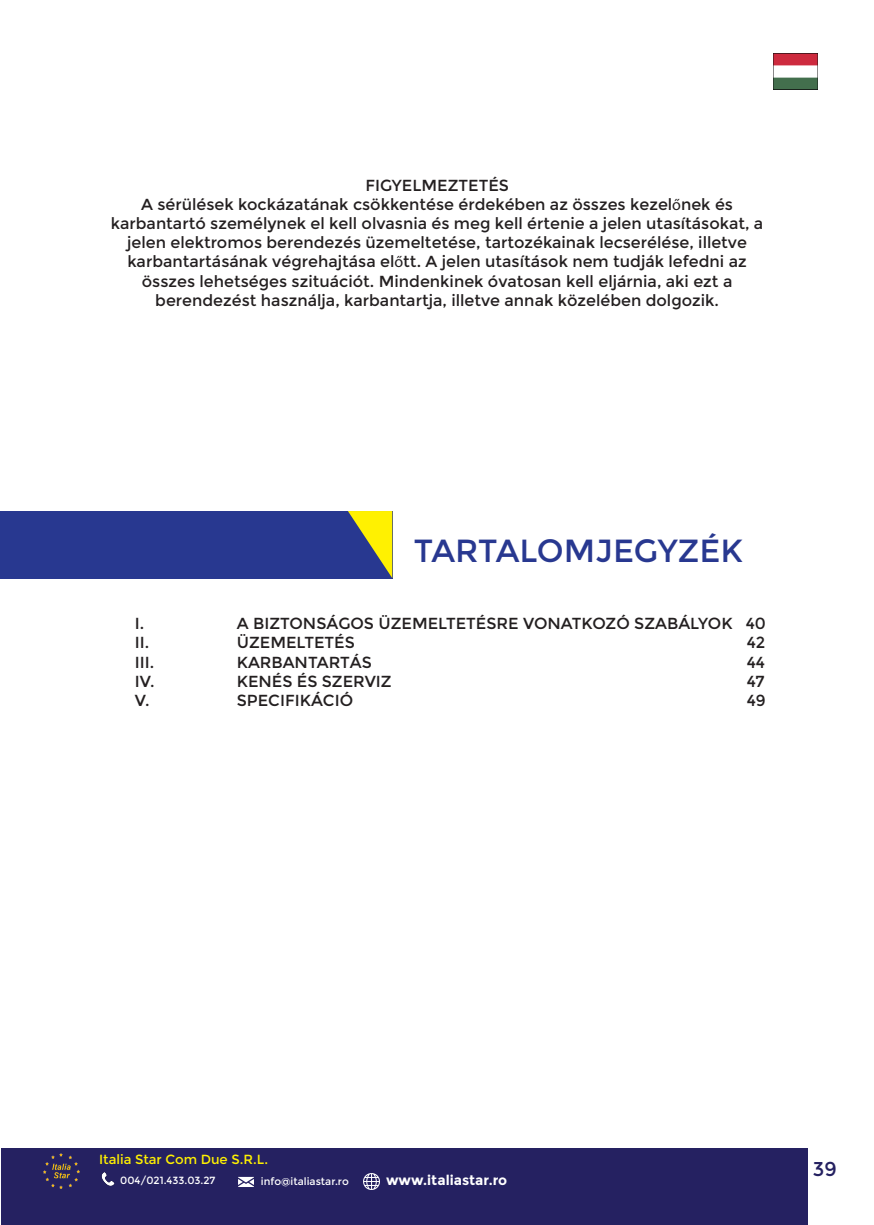
<style>
.page{position:relative;width:874px;height:1225px;background:#fff}
.page>*{position:absolute;margin:0;border:0;box-sizing:border-box;transform-origin:0 0}
.t1{font:32px "Montserrat";color:#283890}
.t2{font:20px "Montserrat";color:#252161}
.t3{font:16px/19.2px "Montserrat";color:#231f20;text-align:center}
.t4{font:700 13.8px "Montserrat";color:#fff}
.t5{font:13.2px "Montserrat";color:#fff101}
.t6{font:10.4px "Montserrat";color:#fff}
.s1{font-family:"Myriad Pro"}
</style>
<div class="page">
<img style="left:773px;top:53px;width:44px;height:36px">
<div style="left:0;top:511px;width:392px;height:67px;background:#283890"></div>
<svg style="left:348px;top:511px;width:44px;height:67px"></svg>
<div style="left:1px;top:1149px;width:806px;height:76px;background:#252161"></div>
<img style="left:44px;top:1153px;width:36px;height:35px">
<svg style="left:101px;top:1172px;width:13px;height:14px"></svg>
<img style="left:238px;top:1176px;width:16px;height:11px">
<img style="left:363px;top:1173px;width:16px;height:16px">
<p class="t3" style="left:111px;top:176px;width:653px">FIGYELMEZTETÉS<br>A sérülések kockázatának csökkentése érdekében az összes kezel<span class="s1">ő</span>nek és karbantartó személynek el kell olvasnia és meg kell értenie a jelen utasításokat, a jelen elektromos berendezés üzemeltetése, tartozékainak lecserélése, illetve karbantartásának végrehajtása el<span class="s1">ő</span>tt. A jelen utasítások nem tudják lefedni az összes lehetséges szituációt. Mindenkinek óvatosan kell eljárnia, aki ezt a berendezést használja, karbantartja, illetve annak közelében dolgozik.</p>
<h1 class="t1" style="left:413px;top:532px;width:330px">TARTALOMJEGYZÉK</h1>
<p class="t3" style="left:135px;top:614px;width:11px">I.</p>
<p class="t3" style="left:237px;top:614px;width:530px">A BIZTONSÁGOS ÜZEMELTETÉSRE VONATKOZÓ SZABÁLYOK 40</p>
<p class="t3" style="left:135px;top:633px;width:16px">II.</p>
<p class="t3" style="left:237px;top:633px;width:119px">ÜZEMELTETÉS</p>
<p class="t3" style="left:746px;top:633px;width:20px">42</p>
<p class="t3" style="left:135px;top:652px;width:21px">III.</p>
<p class="t3" style="left:237px;top:652px;width:136px">KARBANTARTÁS</p>
<p class="t3" style="left:746px;top:652px;width:20px">44</p>
<p class="t3" style="left:135px;top:672px;width:21px">IV.</p>
<p class="t3" style="left:237px;top:672px;width:156px">KENÉS ÉS SZERVIZ</p>
<p class="t3" style="left:746px;top:672px;width:20px">47</p>
<p class="t3" style="left:135px;top:691px;width:16px">V.</p>
<p class="t3" style="left:237px;top:691px;width:118px">SPECIFIKÁCIÓ</p>
<p class="t3" style="left:746px;top:691px;width:21px">49</p>
<p class="t5" style="left:99px;top:1152px;width:170px">Italia Star Com Due S.R.L.</p>
<p class="t6" style="left:120px;top:1174px;width:97px">004/021.433.03.27</p>
<p class="t6" style="left:261px;top:1175px;width:89px">info@italiastar.ro</p>
<p class="t4" style="left:386px;top:1171px;width:123px">www.italiastar.ro</p>
<p class="t2" style="left:812px;top:1157px;width:25px">39</p>
</div>
